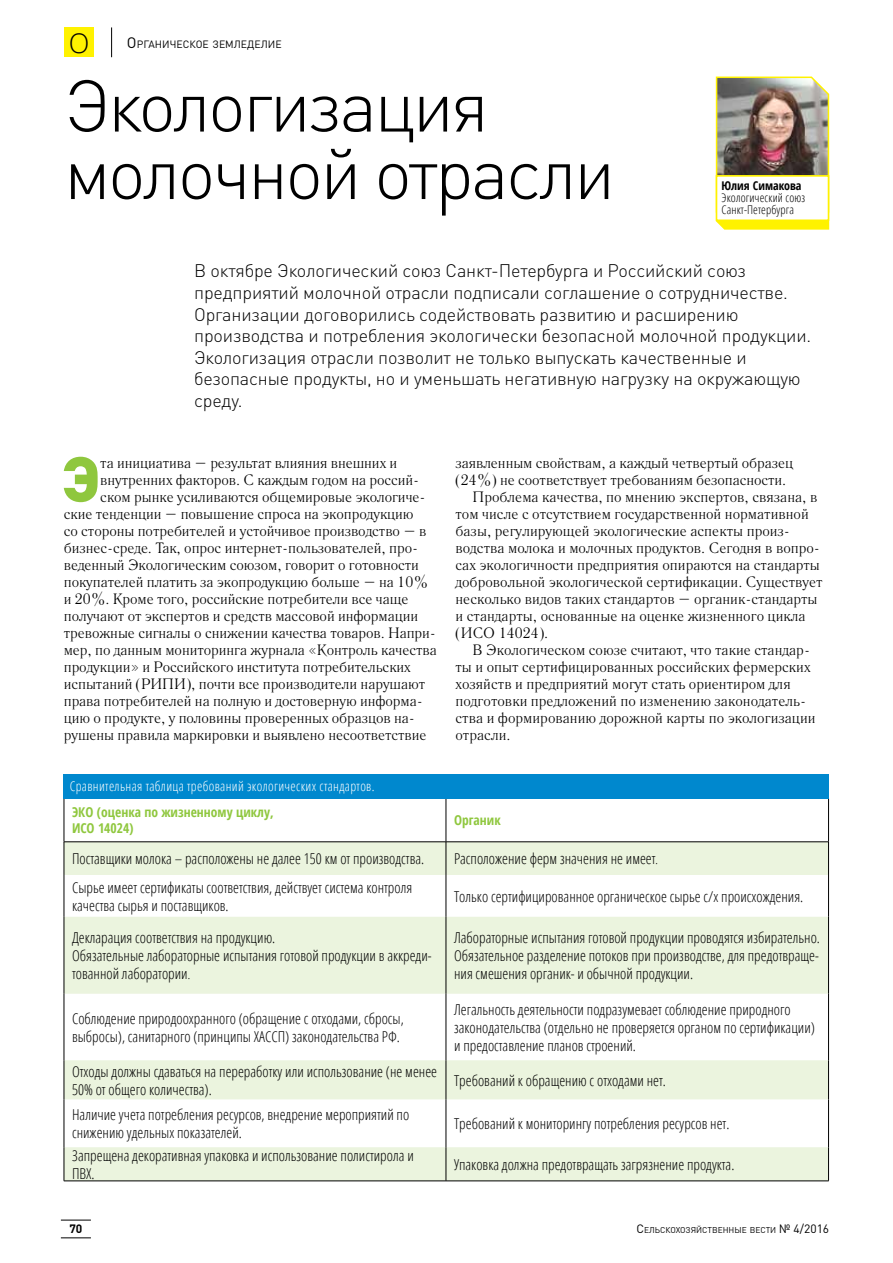
<style>
.page{position:relative;width:893px;height:1263px;background:#fff}
.page>*{position:absolute;margin:0;border:0;box-sizing:border-box;transform-origin:0 0}
.t1{font:300 72px/67.5px "DIN Pro";letter-spacing:-.04em;color:#000}
.t2{font:900 62.7px "DIN Pro";color:#8fc73e}
.t3{font:300 27px "Open Sans";color:#000}
.t4{font:300 18px/21.6px "DIN Pro";letter-spacing:-.01em;color:#000}
.t5{font:15px "Literaturnaya C";letter-spacing:-.005em;color:#000}
.t6{font:300 condensed 15px/18px "Open Sans";color:#000}
.t7{font:300 condensed 13.5px "Open Sans";letter-spacing:.025em;color:#fff}
.t8{font:700 condensed 13.5px/16.2px "Open Sans";color:#8fc73e}
.t9{font:300 condensed 12px/12px "Open Sans";letter-spacing:.01em;color:#000}
.t10{font:700 condensed 12px "Open Sans";color:#000}
.t11{font:700 12px "DIN Pro";color:#000}
.t12{font:10.5px "DIN Pro";color:#000}
.t13{font:8.4px "DIN Pro";color:#000}
.s1{font-size:15px}
.s2{font-size:12px}
</style>
<div class="page">
<div style="left:64px;top:27px;width:30px;height:30px;background:#fff200"></div>
<hr style="left:111px;top:27px;width:1px;height:30px;background:#000">
<hr style="left:61px;top:1220px;width:30px;height:1px;background:#000">
<hr style="left:61px;top:1237px;width:30px;height:1px;background:#000">
<img style="left:715px;top:76px;width:115px;height:154px">
<div style="left:716px;top:176px;width:112px;height:44px;background:#fff"></div>
<div style="left:716px;top:175px;width:113px;height:46px;border:2px solid #fff200"></div>
<svg style="left:65px;top:842px;width:763px;height:338px;fill:#ebf4de"></svg>
<hr style="left:64px;top:842px;width:1px;height:33px;background:#000">
<hr style="left:446px;top:842px;width:1px;height:33px;background:#000">
<hr style="left:828px;top:842px;width:1px;height:33px;background:#000">
<hr style="left:64px;top:875px;width:1px;height:42px;background:#000">
<hr style="left:446px;top:875px;width:1px;height:42px;background:#000">
<hr style="left:828px;top:875px;width:1px;height:42px;background:#000">
<hr style="left:64px;top:917px;width:1px;height:77px;background:#000">
<hr style="left:446px;top:917px;width:1px;height:77px;background:#000">
<hr style="left:828px;top:917px;width:1px;height:77px;background:#000">
<hr style="left:64px;top:994px;width:1px;height:66px;background:#000">
<hr style="left:446px;top:994px;width:1px;height:66px;background:#000">
<hr style="left:828px;top:994px;width:1px;height:66px;background:#000">
<hr style="left:64px;top:1060px;width:1px;height:39px;background:#000">
<hr style="left:446px;top:1060px;width:1px;height:39px;background:#000">
<hr style="left:828px;top:1060px;width:1px;height:39px;background:#000">
<hr style="left:64px;top:1099px;width:1px;height:48px;background:#000">
<hr style="left:446px;top:1099px;width:1px;height:48px;background:#000">
<hr style="left:828px;top:1099px;width:1px;height:48px;background:#000">
<hr style="left:64px;top:1147px;width:1px;height:34px;background:#000">
<hr style="left:446px;top:1147px;width:1px;height:34px;background:#000">
<hr style="left:828px;top:1147px;width:1px;height:34px;background:#000">
<hr style="left:64px;top:1180px;width:382px;height:1px;background:#000">
<hr style="left:446px;top:1180px;width:383px;height:1px;background:#000">
<hr style="left:64px;top:798px;width:382px;height:1px;background:#000">
<hr style="left:64px;top:798px;width:1px;height:44px;background:#000">
<hr style="left:446px;top:798px;width:383px;height:1px;background:#000">
<hr style="left:446px;top:798px;width:1px;height:44px;background:#000">
<hr style="left:828px;top:798px;width:1px;height:44px;background:#000">
<hr style="left:64px;top:841px;width:382px;height:1px;background:#000">
<hr style="left:446px;top:841px;width:383px;height:1px;background:#000">
<div style="left:64px;top:774px;width:765px;height:24px;background:#0088ce"></div>
<h3 class="t3" style="left:69px;top:24px;width:22px">О</h3>
<p class="t12" style="left:127px;top:37px;width:156px"><span class="s1">О</span>рганическое земледелие</p>
<h1 class="t1" style="left:64px;top:69px;width:553px">Экологизация молочной отрасли</h1>
<p class="t10" style="left:722px;top:179px;width:82px">Юлия Симакова</p>
<p class="t9" style="left:722px;top:191px;width:85px">Экологический союз<br>Санкт-Петербурга</p>
<p class="t4" style="left:194px;top:259px;width:619px">В октябре Экологический союз Санкт-Петербурга и Российский союз предприятий молочной отрасли подписали соглашение о сотрудничестве.<br>Организации договорились содействовать развитию и расширению производства и потребления экологически безопасной молочной продукции.<br>Экологизация отрасли позволит не только выпускать качественные и безопасные продукты, но и уменьшать негативную нагрузку на окружающую среду.</p>
<h2 class="t2" style="left:62px;top:436px;width:40px">Э</h2>
<p class="t5" style="left:100px;top:454px;width:298px">та инициатива – результат влияния внешних и</p>
<p class="t5" style="left:100px;top:471px;width:321px">внутренних факторов. С каждым годом на россий-</p>
<p class="t5" style="left:100px;top:488px;width:327px">ском рынке усиливаются общемировые экологиче-</p>
<p class="t5" style="left:64px;top:505px;width:351px">ские тенденции – повышение спроса на экопродукцию</p>
<p class="t5" style="left:64px;top:522px;width:364px">со стороны потребителей и устойчивое производство – в</p>
<p class="t5" style="left:64px;top:539px;width:356px">бизнес-среде. Так, опрос интернет-пользователей, про-</p>
<p class="t5" style="left:64px;top:556px;width:357px">веденный Экологическим союзом, говорит о готовности</p>
<p class="t5" style="left:64px;top:573px;width:366px">покупателей платить за экопродукцию больше – на 10%</p>
<p class="t5" style="left:64px;top:590px;width:346px">и 20%. Кроме того, российские потребители все чаще</p>
<p class="t5" style="left:64px;top:607px;width:356px">получают от экспертов и средств массовой информации</p>
<p class="t5" style="left:64px;top:624px;width:374px">тревожные сигналы о снижении качества товаров. Напри-</p>
<p class="t5" style="left:64px;top:641px;width:374px">мер, по данным мониторинга журнала «Контроль качества</p>
<p class="t5" style="left:64px;top:658px;width:349px">продукции» и Российского института потребительских</p>
<p class="t5" style="left:64px;top:675px;width:363px">испытаний (РИПИ), почти все производители нарушают</p>
<p class="t5" style="left:64px;top:692px;width:361px">права потребителей на полную и достоверную информа-</p>
<p class="t5" style="left:64px;top:709px;width:353px">цию о продукте, у половины проверенных образцов на-</p>
<p class="t5" style="left:64px;top:726px;width:364px">рушены правила маркировки и выявлено несоответствие</p>
<p class="t7" style="left:70px;top:777px;width:306px">Сравнительная таблица требований экологических стандартов.</p>
<p class="t5" style="left:455px;top:454px;width:339px">заявленным свойствам, а каждый четвертый образец</p>
<p class="t5" style="left:455px;top:471px;width:332px">(24%) не соответствует требованиям безопасности.</p>
<p class="t5" style="left:472px;top:488px;width:346px">Проблема качества, по мнению экспертов, связана, в</p>
<p class="t5" style="left:455px;top:505px;width:355px">том числе с отсутствием государственной нормативной</p>
<p class="t5" style="left:455px;top:522px;width:336px">базы, регулирующей экологические аспекты произ-</p>
<p class="t5" style="left:455px;top:539px;width:366px">водства молока и молочных продуктов. Сегодня в вопро-</p>
<p class="t5" style="left:455px;top:556px;width:366px">сах экологичности предприятия опираются на стандарты</p>
<p class="t5" style="left:455px;top:573px;width:369px">добровольной экологической сертификации. Существует</p>
<p class="t5" style="left:455px;top:590px;width:364px">несколько видов таких стандартов – органик-стандарты</p>
<p class="t5" style="left:455px;top:607px;width:352px">и стандарты, основанные на оценке жизненного цикла</p>
<p class="t5" style="left:455px;top:624px;width:94px">(ИСО 14024).</p>
<p class="t5" style="left:472px;top:641px;width:339px">В Экологическом союзе считают, что такие стандар-</p>
<p class="t5" style="left:455px;top:658px;width:357px">ты и опыт сертифицированных российских фермерских</p>
<p class="t5" style="left:455px;top:675px;width:337px">хозяйств и предприятий могут стать ориентиром для</p>
<p class="t5" style="left:455px;top:692px;width:352px">подготовки предложений по изменению законодатель-</p>
<p class="t5" style="left:455px;top:709px;width:362px">ства и формированию дорожной карты по экологизации</p>
<p class="t5" style="left:455px;top:726px;width:57px">отрасли.</p>
<p class="t8" style="left:72px;top:804px;width:203px">ЭКО (оценка по жизненному циклу,<br>ИСО 14024)</p>
<p class="t8" style="left:454px;top:812px;width:48px">Органик</p>
<p class="t6" style="left:72px;top:849px;width:354px">Поставщики молока – расположены не далее 150 км от производства.</p>
<p class="t6" style="left:454px;top:849px;width:206px">Расположение ферм значения не имеет<span class="s2">.</span></p>
<p class="t6" style="left:72px;top:878px;width:342px">Сырье имеет сертификаты соответствия, действует система контроля качества сырья и поставщиков.</p>
<p class="t6" style="left:454px;top:887px;width:351px">Только сертифицированное органическое сырье с/х происхождения.</p>
<p class="t6" style="left:72px;top:928px;width:361px">Декларация соответствия на продукцию.<br>Обязательные лабораторные испытания готовой продукции в аккреди&shy;тованной лаборатории<span class="s2">.</span></p>
<p class="t6" style="left:454px;top:928px;width:367px;text-align:justify">Лабораторные испытания готовой продукции проводятся избирательно.<br>Обязательное разделение потоков при производстве, для предотвраще&shy;ния смешения органик- и обычной продукции.</p>
<p class="t6" style="left:72px;top:1009px;width:333px">Соблюдение природоохранного (обращение с отходами, сбросы, выбросы), санитарного (принципы ХАССП) законодательства РФ.</p>
<p class="t6" style="left:454px;top:1000px;width:362px">Легальность деятельности подразумевает соблюдение природного законодательства (отдельно не проверяется органом по сертификации) и предоставление планов строений.</p>
<p class="t6" style="left:72px;top:1062px;width:367px">Отходы должны сдаваться на переработку или использование (не менее<br>50% от общего количества).</p>
<p class="t6" style="left:454px;top:1071px;width:213px">Требований к обращению с отходами нет.</p>
<p class="t6" style="left:72px;top:1105px;width:339px">Наличие учета потребления ресурсов, внедрение мероприятий по снижению удельных показателей.</p>
<p class="t6" style="left:454px;top:1114px;width:277px">Требований к мониторингу потребления ресурсов нет.</p>
<p class="t6" style="left:72px;top:1146px;width:343px">Запрещена декоративная упаковка и использование полистирола и<br>ПВХ.</p>
<p class="t6" style="left:454px;top:1155px;width:282px">Упаковка должна предотвращать загрязнение продукта.</p>
<p class="t11" style="left:69px;top:1221px;width:15px">70</p>
<p class="t13" style="left:636px;top:1224px;width:194px"><span class="s2">С</span>ельскохозяйственные вести <span class="s2">№ 4/2016</span></p>
</div>
